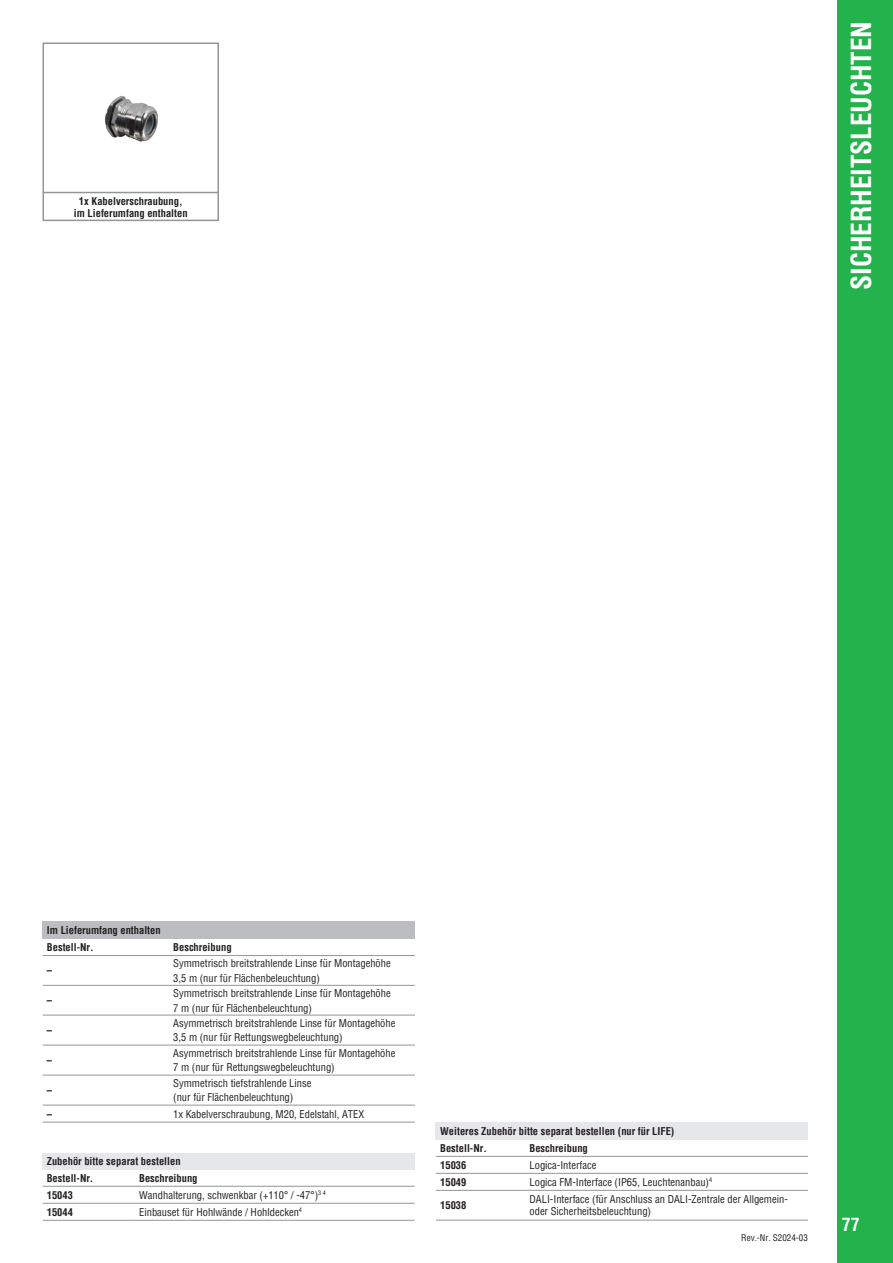
<style>
.page{position:relative;width:893px;height:1263px;background:#fff}
.page>*{position:absolute;margin:0;border:0;box-sizing:border-box;transform-origin:0 0}
.t1{font:700 condensed 27px "Helvetica";color:#fff}
.t2{font:700 condensed 18px "Helvetica";color:#fff}
.Technische_Details_Leuchtenabstandstabel{font:condensed 10.5px/12px "Helvetica";color:#231f20}
.Technische_Details_bold{font:700 condensed 10.5px "Helvetica";color:#231f20}
.t3{font:condensed 9px "Helvetica";color:#231f20}
</style>
<div class="page">
<div style="left:43px;top:1153px;width:372px;height:16px;background:#e6e7e9"></div>
<hr style="left:43px;top:1203px;width:92px;height:1px;background:#939698">
<hr style="left:135px;top:1203px;width:280px;height:1px;background:#939698">
<hr style="left:43px;top:1220px;width:92px;height:1px;background:#939698">
<hr style="left:135px;top:1220px;width:280px;height:1px;background:#939698">
<hr style="left:43px;top:1186px;width:92px;height:1px;background:#939698">
<hr style="left:135px;top:1186px;width:280px;height:1px;background:#939698">
<div style="left:436px;top:1122px;width:372px;height:17px;background:#e6e7e9"></div>
<hr style="left:436px;top:1173px;width:89px;height:1px;background:#939698">
<hr style="left:525px;top:1173px;width:283px;height:1px;background:#939698">
<hr style="left:436px;top:1190px;width:89px;height:1px;background:#939698">
<hr style="left:525px;top:1190px;width:283px;height:1px;background:#939698">
<hr style="left:436px;top:1220px;width:89px;height:1px;background:#939698">
<hr style="left:525px;top:1220px;width:283px;height:1px;background:#939698">
<hr style="left:436px;top:1156px;width:89px;height:1px;background:#939698">
<hr style="left:525px;top:1156px;width:283px;height:1px;background:#939698">
<div style="left:43px;top:921px;width:372px;height:17px;background:#bcbdc0"></div>
<hr style="left:43px;top:955px;width:126px;height:1px;background:#939698">
<hr style="left:169px;top:955px;width:246px;height:1px;background:#939698">
<hr style="left:43px;top:985px;width:126px;height:1px;background:#939698">
<hr style="left:169px;top:985px;width:246px;height:1px;background:#939698">
<hr style="left:43px;top:1015px;width:126px;height:1px;background:#939698">
<hr style="left:169px;top:1015px;width:246px;height:1px;background:#939698">
<hr style="left:43px;top:1045px;width:126px;height:1px;background:#939698">
<hr style="left:169px;top:1045px;width:246px;height:1px;background:#939698">
<hr style="left:43px;top:1075px;width:126px;height:1px;background:#939698">
<hr style="left:169px;top:1075px;width:246px;height:1px;background:#939698">
<hr style="left:43px;top:1105px;width:126px;height:1px;background:#939698">
<hr style="left:169px;top:1105px;width:246px;height:1px;background:#939698">
<hr style="left:43px;top:1122px;width:126px;height:1px;background:#939698">
<hr style="left:169px;top:1122px;width:246px;height:1px;background:#939698">
<svg style="left:42px;top:42px;width:177px;height:180px"></svg>
<hr style="left:43px;top:192px;width:175px;height:1px;background:#939698">
<img style="left:100px;top:91px;width:61px;height:54px">
<div style="left:838px;top:0;width:55px;height:1263px;background:#23b24b"></div>
<p class="Technische_Details_bold" style="left:79px;top:194px;width:105px">1x Kabelverschraubung,</p>
<p class="Technische_Details_bold" style="left:74px;top:206px;width:115px">im Lieferumfang enthalten</p>
<h1 class="t1" style="left:843px;top:290px;width:270px;rotate:-90deg">SICHERHEITSLEUCHTEN</h1>
<p class="Technische_Details_bold" style="left:47px;top:923px;width:115px">Im Lieferumfang enthalten</p>
<p class="Technische_Details_bold" style="left:47px;top:940px;width:48px">Bestell-Nr.</p>
<p class="Technische_Details_bold" style="left:173px;top:940px;width:60px">Beschreibung</p>
<p class="Technische_Details_bold" style="left:47px;top:964px;width:7px">–</p>
<p class="Technische_Details_Leuchtenabstandstabel" style="left:173px;top:957px;width:219px">Symmetrisch breitstrahlende Linse für Montagehöhe</p>
<p class="Technische_Details_Leuchtenabstandstabel" style="left:173px;top:972px;width:148px">3,5 m (nur für Flächenbeleuchtung)</p>
<p class="Technische_Details_bold" style="left:47px;top:993px;width:7px">–</p>
<p class="Technische_Details_bold" style="left:47px;top:1023px;width:7px">–</p>
<p class="Technische_Details_bold" style="left:47px;top:1053px;width:7px">–</p>
<p class="Technische_Details_bold" style="left:47px;top:1083px;width:7px">–</p>
<p class="Technische_Details_Leuchtenabstandstabel" style="left:173px;top:987px;width:219px">Symmetrisch breitstrahlende Linse für Montagehöhe</p>
<p class="Technische_Details_Leuchtenabstandstabel" style="left:173px;top:1001px;width:140px">7 m (nur für Flächenbeleuchtung)</p>
<p class="Technische_Details_Leuchtenabstandstabel" style="left:173px;top:1017px;width:224px">Asymmetrisch breitstrahlende Linse für Montagehöhe</p>
<p class="Technische_Details_Leuchtenabstandstabel" style="left:173px;top:1031px;width:171px">3,5 m (nur für Rettungswegbeleuchtung)</p>
<p class="Technische_Details_Leuchtenabstandstabel" style="left:173px;top:1047px;width:224px">Asymmetrisch breitstrahlende Linse für Montagehöhe</p>
<p class="Technische_Details_Leuchtenabstandstabel" style="left:173px;top:1061px;width:163px">7 m (nur für Rettungswegbeleuchtung)</p>
<p class="Technische_Details_Leuchtenabstandstabel" style="left:173px;top:1077px;width:140px">Symmetrisch tiefstrahlende Linse</p>
<p class="Technische_Details_Leuchtenabstandstabel" style="left:173px;top:1091px;width:122px">(nur für Flächenbeleuchtung)</p>
<p class="Technische_Details_bold" style="left:47px;top:1107px;width:7px">–</p>
<p class="Technische_Details_Leuchtenabstandstabel" style="left:173px;top:1107px;width:192px">1x Kabelverschraubung, M20, Edelstahl, ATEX</p>
<p class="Technische_Details_bold" style="left:47px;top:1154px;width:135px">Zubehör bitte separat bestellen</p>
<p class="Technische_Details_bold" style="left:47px;top:1171px;width:48px">Bestell-Nr.</p>
<p class="Technische_Details_bold" style="left:139px;top:1171px;width:60px">Beschreibung</p>
<p class="Technische_Details_bold" style="left:47px;top:1188px;width:28px">15043</p>
<p class="Technische_Details_Leuchtenabstandstabel" style="left:139px;top:1189px;width:188px">Wandhalterung, schwenkbar (+110° / -47°)<sup>3</sup> <sup>4</sup></p>
<p class="Technische_Details_bold" style="left:47px;top:1205px;width:28px">15044</p>
<p class="Technische_Details_Leuchtenabstandstabel" style="left:139px;top:1206px;width:164px">Einbauset für Hohlwände / Hohldecken<sup>4</sup></p>
<p class="Technische_Details_bold" style="left:440px;top:1124px;width:236px">Weiteres Zubehör bitte separat bestellen (nur für LIFE)</p>
<p class="Technische_Details_bold" style="left:440px;top:1141px;width:48px">Bestell-Nr.</p>
<p class="Technische_Details_bold" style="left:529px;top:1141px;width:60px">Beschreibung</p>
<p class="Technische_Details_bold" style="left:440px;top:1158px;width:28px">15036</p>
<p class="Technische_Details_Leuchtenabstandstabel" style="left:529px;top:1159px;width:69px">Logica-Interface</p>
<p class="Technische_Details_bold" style="left:440px;top:1175px;width:28px">15049</p>
<p class="Technische_Details_Leuchtenabstandstabel" style="left:529px;top:1176px;width:184px">Logica FM-Interface (IP65, Leuchtenanbau)<sup>4</sup></p>
<p class="Technische_Details_bold" style="left:440px;top:1198px;width:28px">15038</p>
<p class="Technische_Details_Leuchtenabstandstabel" style="left:529px;top:1193px;width:260px">DALI-Interface (für Anschluss an DALI-Zentrale der Allgemein&shy;oder Sicherheitsbeleuchtung)</p>
<p class="t3" style="left:741px;top:1231px;width:68px">Rev.-Nr. S2024-03</p>
<h2 class="t2" style="left:842px;top:1212px;width:19px">77</h2>
</div>
